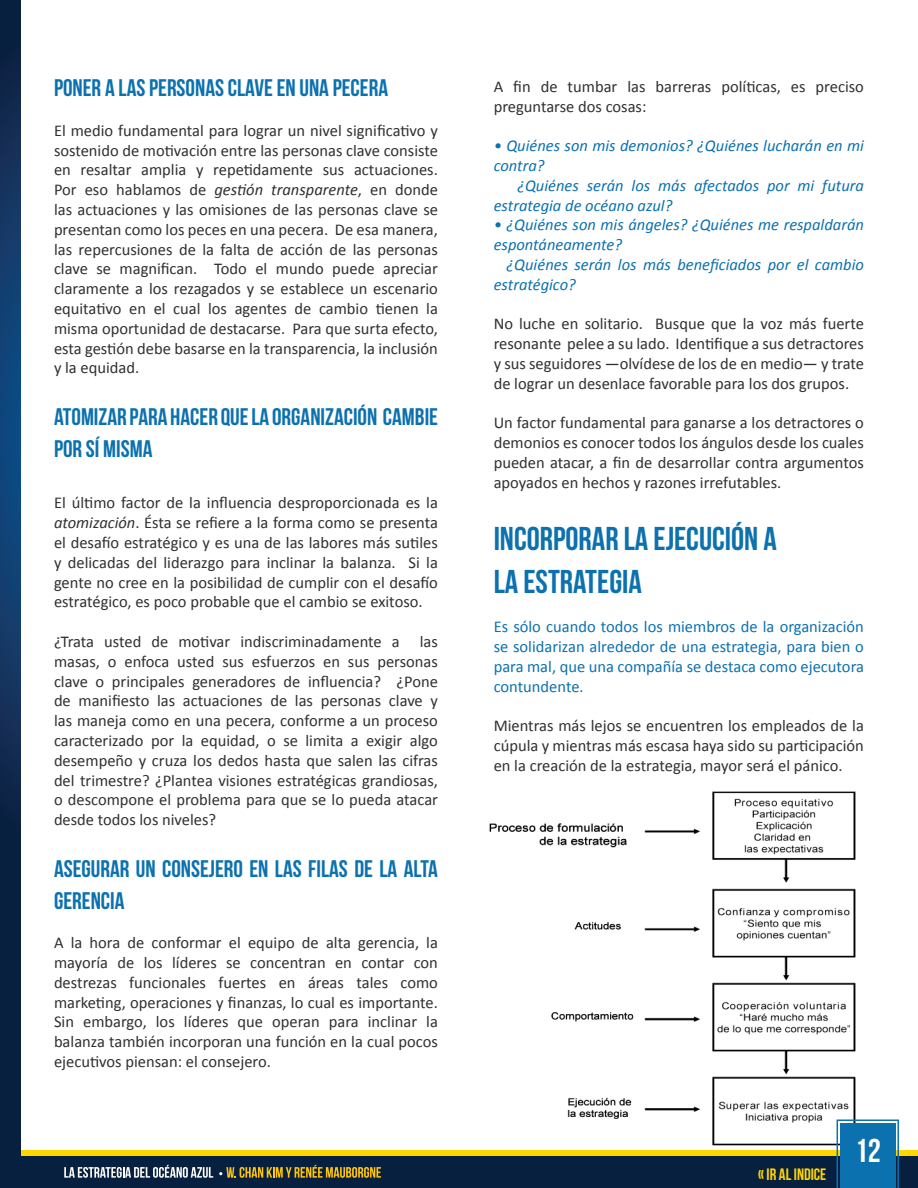
<style>
.page{position:relative;width:918px;height:1188px;background:#fff}
.page>*{position:absolute;margin:0;border:0;box-sizing:border-box;transform-origin:0 0}
.t1{font:33px "Bebas Neue";color:#0c71af}
.t2{font:33px "Bebas Neue";color:#fff}
.t3{font:24px/31.8px "Bebas Neue";color:#0c71af}
.t4{font:16.5px/19.8px "Calibri";color:#303030;text-align:justify}
.t5{font:italic 16.5px/19.8px "Calibri";color:#0c71af}
.t6{font:16.5px/19.8px "Calibri";color:#0c71af;text-align:justify}
.t7{font:16.5px "Bebas Neue";color:#ffd600}
.s1{font-style:italic}
</style>
<div class="page">
<img style="left:489px;top:791px;width:368px;height:356px">
<div style="left:0;top:1150px;width:918px;height:38px;background:#ffd600"></div>
<div style="left:0;top:1156px;width:918px;height:32px;background:#082040"></div>
<svg style="left:837px;top:1120px;width:62px;height:68px;background:#1876ae"></svg>
<svg style="left:64px;top:1165px;width:149px;height:13px"></svg>
<svg style="left:219px;top:1165px;width:162px;height:13px"></svg>
<svg style="left:0;top:0;width:21px;height:1156px;background:#0e3059"></svg>
<p class="t3" style="left:54px;top:72px;width:336px">PONER A LAS PERSONAS CLAVE EN UNA PECERA</p>
<p class="t4" style="left:54px;top:120px;width:386px">El medio fundamental para lograr un nivel significativo y sostenido de motivación entre las personas clave consiste en resaltar amplia y repetidamente sus actuaciones.<br>Por eso hablamos de <span class="s1">gestión transparente</span>, en donde las actuaciones y las omisiones de las personas clave se presentan como los peces en una pecera. De esa manera, las repercusiones de la falta de acción de las personas clave se magnifican. Todo el mundo puede apreciar claramente a los rezagados y se establece un escenario equitativo en el cual los agentes de cambio tienen la misma oportunidad de destacarse. Para que surta efecto, esta gestión debe basarse en la transparencia, la inclusión y la equidad.</p>
<p class="t3" style="left:54px;top:401px;width:386px">ATOMIZAR PARA HACER QUE LA ORGANIZACIÓN CAMBIE<br>POR SÍ MISMA</p>
<p class="t4" style="left:54px;top:492px;width:385px">El último factor de la influencia desproporcionada es la <span class="s1">atomización</span>. Ésta se refiere a la forma como se presenta el desafío estratégico y es una de las labores más sutiles y delicadas del liderazgo para inclinar la balanza. Si la gente no cree en la posibilidad de cumplir con el desafío estratégico, es poco probable que el cambio se exitoso.</p>
<p class="t4" style="left:54px;top:631px;width:386px">¿Trata usted de motivar indiscriminadamente a las masas, o enfoca usted sus esfuerzos en sus personas clave o principales generadores de influencia? ¿Pone de manifiesto las actuaciones de las personas clave y las maneja como en una pecera, conforme a un proceso caracterizado por la equidad, o se limita a exigir algo desempeño y cruza los dedos hasta que salen las cifras del trimestre? ¿Plantea visiones estratégicas grandiosas, o descompone el problema para que se lo pueda atacar desde todos los niveles?</p>
<p class="t3" style="left:54px;top:853px;width:385px">ASEGURAR UN CONSEJERO EN LAS FILAS DE LA ALTA<br>GERENCIA</p>
<p class="t4" style="left:54px;top:932px;width:386px">A la hora de conformar el equipo de alta gerencia, la mayoría de los líderes se concentran en contar con destrezas funcionales fuertes en áreas tales como marketing, operaciones y finanzas, lo cual es importante.<br>Sin embargo, los líderes que operan para inclinar la balanza también incorporan una función en la cual pocos ejecutivos piensan: el consejero.</p>
<p class="t4" style="left:494px;top:76px;width:372px">A fin de tumbar las barreras políticas, es preciso preguntarse dos cosas:</p>
<p class="t5" style="left:494px;top:135px;width:372px">• Quiénes son mis demonios? ¿Quiénes lucharán en mi contra?</p>
<p class="t5" style="left:494px;top:175px;width:372px;text-indent:24px">¿Quiénes serán los más afectados por mi futura estrategia de océano azul?</p>
<p class="t5" style="left:494px;top:214px;width:372px">• ¿Quiénes son mis ángeles? ¿Quiénes me respaldarán espontáneamente?</p>
<p class="t5" style="left:494px;top:254px;width:372px;text-indent:13px">¿Quiénes serán los más beneficiados por el cambio estratégico?</p>
<p class="t4" style="left:494px;top:313px;width:372px">No luche en solitario. Busque que la voz más fuerte resonante pelee a su lado. Identifique a sus detractores y sus seguidores —olvídese de los de en medio— y trate de lograr un desenlace favorable para los dos grupos.</p>
<p class="t4" style="left:494px;top:412px;width:372px">Un factor fundamental para ganarse a los detractores o demonios es conocer todos los ángulos desde los cuales pueden atacar, a fin de desarrollar contra argumentos apoyados en hechos y razones irrefutables.</p>
<p class="t1" style="left:494px;top:521px;width:285px">INCORPORAR LA EJECUCIÓN A</p>
<p class="t1" style="left:494px;top:563px;width:150px">LA ESTRATEGIA</p>
<p class="t6" style="left:494px;top:616px;width:372px">Es sólo cuando todos los miembros de la organización se solidarizan alrededor de una estrategia, para bien o para mal, que una compañía se destaca como ejecutora contundente.</p>
<p class="t4" style="left:494px;top:715px;width:372px">Mientras más lejos se encuentren los empleados de la cúpula y mientras más escasa haya sido su participación en la creación de la estrategia, mayor será el pánico.</p>
<p class="t7" style="left:758px;top:1165px;width:70px">« IR AL INDICE</p>
<p class="t2" style="left:855px;top:1132px;width:28px">12</p>
</div>
